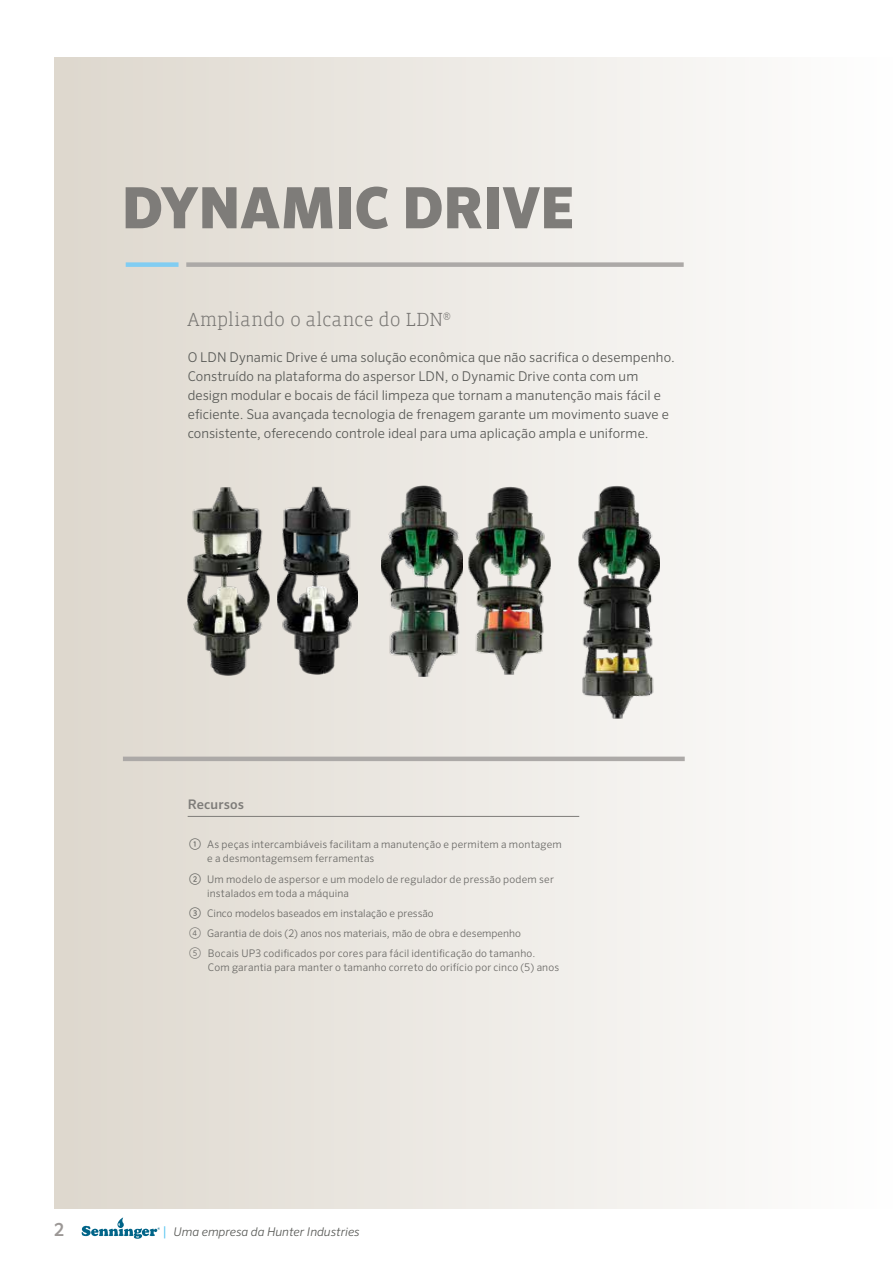
<style>
.page{position:relative;width:893px;height:1263px;background:#fff}
.page>*{position:absolute;margin:0;border:0;box-sizing:border-box;transform-origin:0 0}
.t1{font:900 57px "Sero Pro";letter-spacing:-.01em;color:#7e7c79}
.t2{font:300 19.5px "Vista Slab";letter-spacing:-.01em;color:#777572}
.t3{font:500 18px "Sero Pro";color:#9c9896}
.t4{font:300 13.5px/19.2px "Sero Pro";letter-spacing:.005em;color:#585956}
.t5{font:500 13.2px "Sero Pro";letter-spacing:.01em;color:#7e7c79}
.t6{font:italic 300 12px "Sero Pro";color:#585956}
.t7{font:300 10.5px/13.5px "Sero Pro";letter-spacing:.015em;color:#6a6966}
.s1{font-weight:400;font-size:12px;color:#585956}
.s2{font-size:12px}
.s3{font-style:normal;font-size:13.5px;color:#4cc0ef}
</style>
<div class="page">
<div style="left:54px;top:57px;width:839px;height:1152px;background:linear-gradient(to right,#ddd7cd,#fefefe)"></div>
<hr style="left:123px;top:757px;width:562px;height:4px;background:#aca9a7">
<div style="left:186px;top:262px;width:498px;height:5px;background:#aca9a7"></div>
<div style="left:126px;top:262px;width:53px;height:5px;background:#81cdf2"></div>
<hr style="left:188px;top:816px;width:391px;height:1px;background:#7e7c79">
<svg style="left:82px;top:1217px;width:78px;height:22px"></svg>
<img style="left:188px;top:486px;width:81px;height:191px">
<img style="left:277px;top:486px;width:81px;height:189px">
<img style="left:467px;top:486px;width:83px;height:194px">
<img style="left:381px;top:484px;width:81px;height:192px">
<img style="left:578px;top:483px;width:82px;height:238px">
<h1 class="t1" style="left:122px;top:173px;width:454px">DYNAMIC DRIVE</h1>
<h2 class="t2" style="left:188px;top:310px;width:265px">Ampliando o alcance do LDN<sup>®</sup></h2>
<p class="t4" style="left:188px;top:347px;width:489px">O LDN Dynamic Drive é uma solução econômica que não sacrifica o desempenho.<br>Construído na plataforma do aspersor LDN, o Dynamic Drive conta com um design modular e bocais de fácil limpeza que tornam a manutenção mais fácil e eficiente. Sua avançada tecnologia de frenagem garante um movimento suave e consistente, oferecendo controle ideal para uma aplicação ampla e uniforme.</p>
<h3 class="t3" style="left:54px;top:1219px;width:12px">2</h3>
<p class="t5" style="left:188px;top:797px;width:58px">Recursos</p>
<p class="t7" style="left:207px;top:838px;width:356px;text-indent:-18px"><span class="s1">①</span> As peças intercambiáveis facilitam a manutenção e permitem a montagem e a desmontagemsem ferramentas</p>
<p class="t7" style="left:207px;top:872px;width:348px;text-indent:-18px"><span class="s1">②</span> Um modelo de aspersor e um modelo de regulador de pressão podem ser instalados em toda a máquina</p>
<p class="t7" style="left:189px;top:903px;width:348px;line-height:20.2px"><span class="s1">③</span> Cinco modelos baseados em instalação e pressão<br><span class="s2">④</span> Garantia de dois (2) anos nos materiais, mão de obra e desempenho<br><span class="s2">⑤</span> Bocais UP3 codificados por cores para fácil identificação do tamanho.</p>
<p class="t7" style="left:208px;top:960px;width:353px">Com garantia para manter o tamanho correto do orifício por cinco (5) anos</p>
<p class="t6" style="left:163px;top:1224px;width:199px"><span class="s3">|</span> Uma empresa da Hunter Industries</p>
</div>
